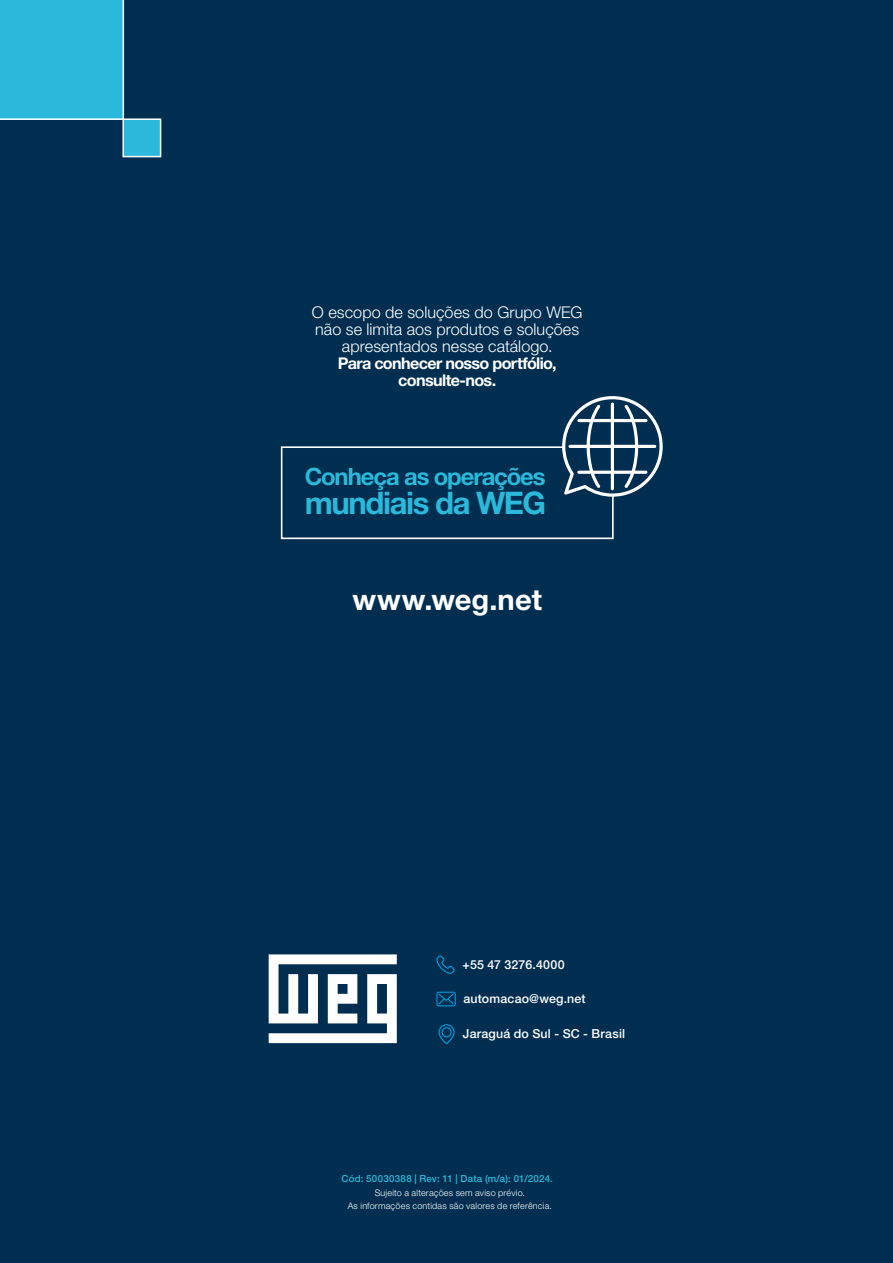
<style>
.page{position:relative;width:893px;height:1263px;background:#002e51}
.page>*{position:absolute;margin:0;border:0;box-sizing:border-box;transform-origin:0 0}
.t1{font:700 31.05px "Helvetica Neue LT Pro";letter-spacing:-.045em;color:#2ab9da}
.t2{font:700 29.1px "Helvetica Neue LT Pro";letter-spacing:.005em;color:#fff}
.t3{font:700 23.85px "Helvetica Neue LT Pro";letter-spacing:-.045em;color:#2ab9da}
.t4{font:300 16.2px/17px "Helvetica Neue LT Pro";letter-spacing:.005em;color:#fff;text-align:center}
.t5{font:700 16.2px/17px "Helvetica Neue LT Pro";letter-spacing:-.04em;color:#fff;text-align:center}
.t6{font:500 12.45px "Helvetica Neue LT Pro";letter-spacing:.015em;color:#fff}
.t7{font:500 9.75px "Helvetica Neue LT Pro";letter-spacing:.025em;color:#2ab9da}
.t8{font:300 9px/12.8px "Helvetica Neue LT Pro";letter-spacing:.025em;color:#fff;text-align:center}
</style>
<div class="page">
<svg style="left:439px;top:1024px;width:16px;height:20px"></svg>
<svg style="left:436px;top:955px;width:19px;height:19px"></svg>
<svg style="left:436px;top:992px;width:20px;height:14px"></svg>
<svg style="left:269px;top:954px;width:128px;height:89px"></svg>
<svg style="left:280px;top:396px;width:383px;height:144px"></svg>
<div style="left:122px;top:118px;width:39px;height:39px;background:#2ab9da;border:2px solid #fff"></div>
<div style="left:0;top:0;width:124px;height:120px;background:#2ab9da"></div>
<p class="t4" style="left:312px;top:304px;width:272px">O escopo de soluções do Grupo WEG não se limita aos produtos e soluções apresentados nesse catálogo.</p>
<p class="t5" style="left:338px;top:355px;width:220px">Para conhecer nosso portfólio, consulte-nos.</p>
<h3 class="t3" style="left:305px;top:462px;width:242px">Conheça as operações</h3>
<h1 class="t1" style="left:305px;top:484px;width:243px">mundiais da WEG</h1>
<h2 class="t2" style="left:352px;top:581px;width:191px">www.weg.net</h2>
<p class="t6" style="left:462px;top:957px;width:104px">+55 47 3276.4000</p>
<p class="t6" style="left:463px;top:991px;width:124px">automacao@weg.net</p>
<p class="t6" style="left:463px;top:1026px;width:164px">Jaraguá do Sul - SC - Brasil</p>
<p class="t7" style="left:342px;top:1173px;width:213px">Cód: 50030388 | Rev: 11 | Data (m/a): 01/2024.</p>
<p class="t8" style="left:348px;top:1186px;width:206px">Sujeito a alterações sem aviso prévio.<br>As informações contidas são valores de referência.</p>
</div>
